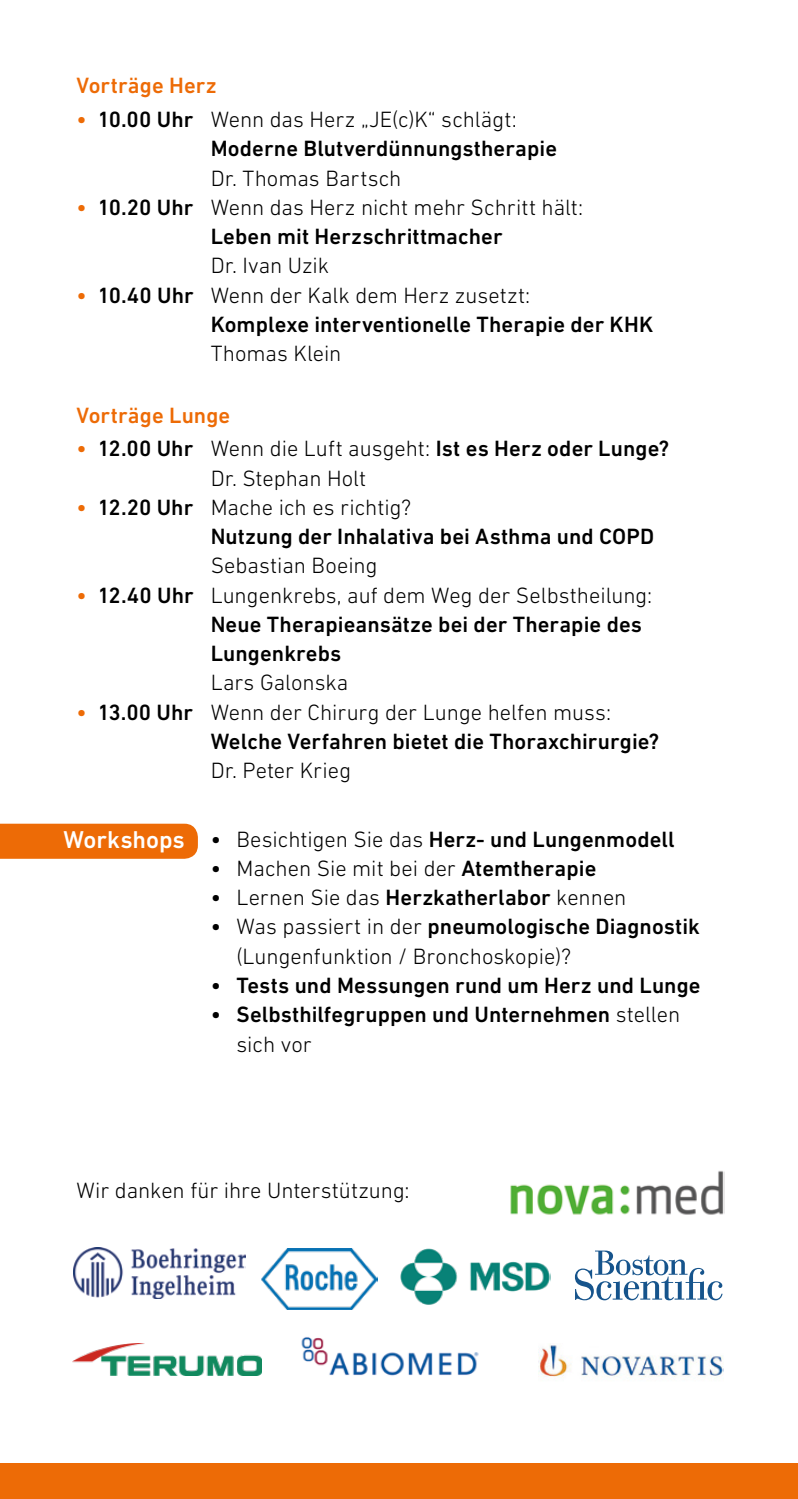
<style>
.page{position:relative;width:798px;height:1499px;background:#fff}
.page>*{position:absolute;margin:0;border:0;box-sizing:border-box;transform-origin:0 0}
.t1{font:500 24.75px "DIN Next LT Pro";color:#fff}
.t2{font:500 22.5px/29.2px "DIN Next LT Pro";letter-spacing:.005em;color:#000}
.t3{font:300 22.5px/29.2px "DIN Next LT Pro";color:#000}
.t4{font:500 22.5px "DIN Next LT Pro";letter-spacing:.005em;color:#ed6b06}
.s1{font-weight:500;color:#ed6b06}
.s2{font-weight:500}
.s3{color:#ed6b06}
.s4{font-weight:300}
</style>
<div class="page">
<div style="left:0;top:824px;width:198px;height:35px;background:#ed6b06"></div>
<div style="left:0;top:1464px;width:797px;height:35px;background:#ed6b06"></div>
<img style="left:301px;top:1337px;width:178px;height:39px">
<img style="left:74px;top:1247px;width:171px;height:51px">
<img style="left:538px;top:1344px;width:185px;height:35px">
<svg style="left:574px;top:1250px;width:148px;height:50px"></svg>
<img style="left:400px;top:1248px;width:150px;height:57px">
<img style="left:261px;top:1249px;width:116px;height:60px">
<img style="left:72px;top:1343px;width:189px;height:33px">
<img style="left:510px;top:1170px;width:213px;height:45px">
<p class="t4" style="left:77px;top:73px;width:142px">Vorträge Herz</p>
<p class="t3" style="left:210px;top:105px;width:348px;text-indent:-134px"><span class="s1">•</span> <span class="s2">10.00 Uhr</span> Wenn das Herz „JE(c)K“ schlägt:<br><span class="s2">Moderne Blutverdünnungstherapie<br></span>Dr. Thomas Bartsch</p>
<p class="t2" style="left:210px;top:193px;width:374px;text-indent:-134px"><span class="s3">•</span> 10.20 Uhr <span class="s4">Wenn das Herz nicht mehr Schritt hält:<br></span>Leben mit Herzschrittmacher</p>
<p class="t3" style="left:210px;top:251px;width:120px">Dr. Ivan Uzik</p>
<p class="t2" style="left:210px;top:280px;width:444px;text-indent:-134px"><span class="s3">•</span> 10.40 Uhr <span class="s4">Wenn der Kalk dem Herz zusetzt:<br></span>Komplexe interventionelle Therapie der KHK</p>
<p class="t3" style="left:210px;top:339px;width:132px">Thomas Klein</p>
<p class="t4" style="left:77px;top:402px;width:155px">Vorträge Lunge</p>
<p class="t3" style="left:210px;top:434px;width:460px;text-indent:-134px"><span class="s1">•</span> <span class="s2">12.00 Uhr</span> Wenn die Luft ausgeht: <span class="s2">Ist es Herz oder Lunge?<br></span>Dr. Stephan Holt</p>
<p class="t2" style="left:210px;top:492px;width:445px;text-indent:-134px"><span class="s3">•</span> 12.20 Uhr <span class="s4">Mache ich es richtig?<br></span>Nutzung der Inhalativa bei Asthma und COPD<br><span class="s4">Sebastian Boeing</span></p>
<p class="t2" style="left:210px;top:580px;width:443px;text-indent:-134px"><span class="s3">•</span> 12.40 Uhr <span class="s4">Lungenkrebs, auf dem Weg der Selbstheilung:<br></span>Neue Therapieansätze bei der Therapie des<br>Lungenkrebs</p>
<p class="t3" style="left:210px;top:668px;width:139px">Lars Galonska</p>
<p class="t2" style="left:210px;top:697px;width:450px;text-indent:-134px"><span class="s3">•</span> 13.00 Uhr <span class="s4">Wenn der Chirurg der Lunge helfen muss:<br></span>Welche Verfahren bietet die Thoraxchirurgie?</p>
<p class="t3" style="left:210px;top:756px;width:142px">Dr. Peter Krieg</p>
<p class="t1" style="left:63px;top:826px;width:123px">Workshops</p>
<p class="t2" style="left:210px;top:824px;width:465px">• <span class="s4">Besichtigen Sie das</span> Herz- und Lungenmodell</p>
<p class="t3" style="left:210px;top:853px;width:387px"><span class="s2">•</span> Machen Sie mit bei der <span class="s2">Atemtherapie</span></p>
<p class="t3" style="left:210px;top:883px;width:417px"><span class="s2">•</span> Lernen Sie das <span class="s2">Herzkatherlabor</span> kennen</p>
<p class="t3" style="left:236px;top:912px;width:464px;text-indent:-26px"><span class="s2">•</span> Was passiert in der <span class="s2">pneumologische Diagnostik </span>(Lungenfunktion / Bronchoskopie)?</p>
<p class="t2" style="left:210px;top:970px;width:491px">• Tests und Messungen rund um Herz und Lunge</p>
<p class="t2" style="left:236px;top:1000px;width:445px;text-indent:-26px">• Selbsthilfegruppen und Unternehmen <span class="s4">stellen sich vor</span></p>
<p class="t3" style="left:77px;top:1175px;width:334px">Wir danken für ihre Unterstützung:</p>
</div>
